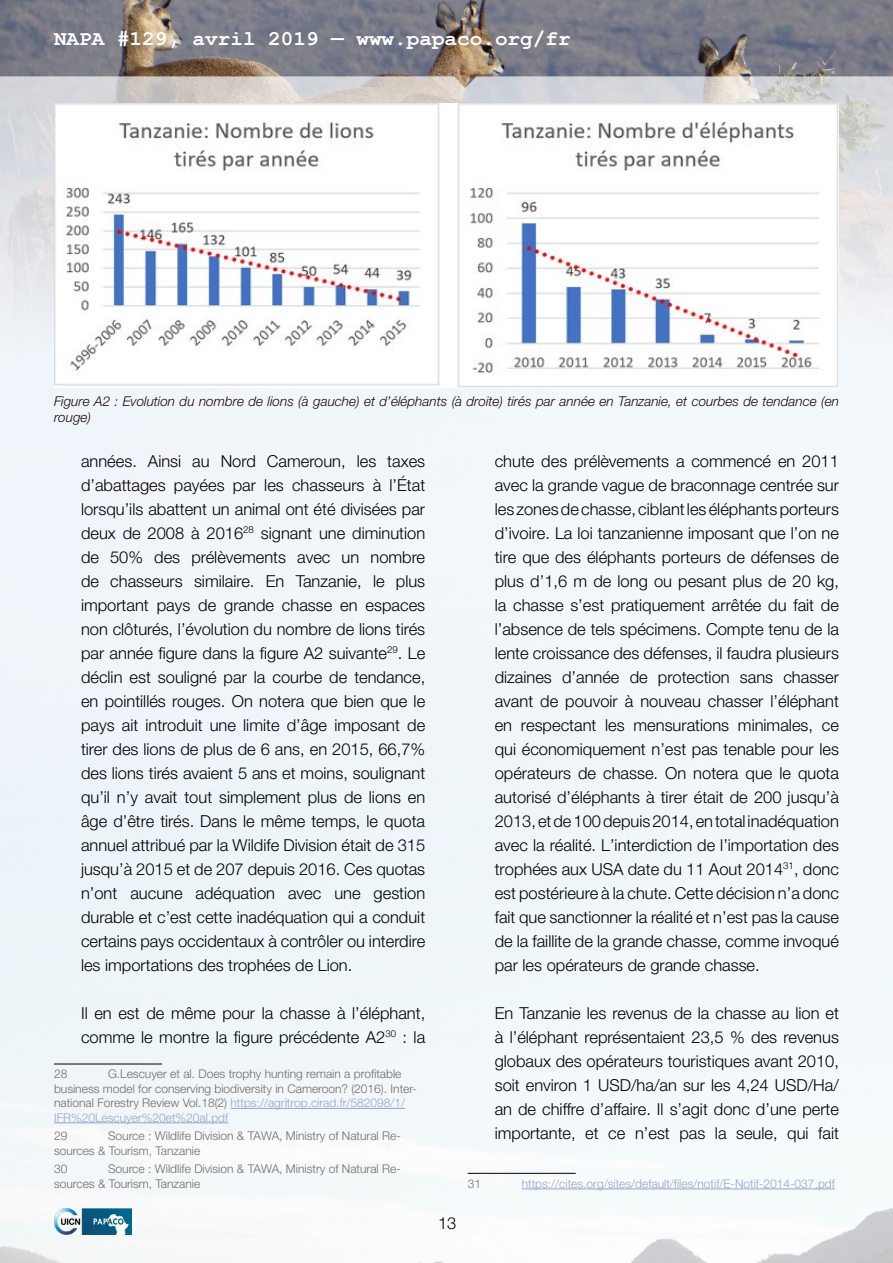
<style>
.page{position:relative;width:893px;height:1263px;background:#fff}
.page>*{position:absolute;margin:0;border:0;box-sizing:border-box;transform-origin:0 0}
.t1{font:700 21px "Courier New";color:#fff}
.t2{font:300 16.5px/24px "Helvetica Neue LT Pro";color:#000;text-align:justify}
.t3{font:italic 300 13.5px/16.2px "Helvetica Neue LT Pro";color:#1b0808}
.t4{font:300 12px/14.4px "Helvetica Neue LT Pro";color:#726a67}
.t5{font:300 12px "Helvetica Neue LT Pro";color:#95a4cd}
.s1{color:#95a4cd}
</style>
<div class="page">
<img style="left:0;top:0;width:893px;height:1263px">
<img style="left:54px;top:1209px;width:78px;height:26px">
<hr style="left:54px;top:1064px;width:108px;height:1px;background:#000">
<hr style="left:231px;top:1108px;width:174px;height:1px;background:#95a4cd">
<hr style="left:54px;top:1122px;width:174px;height:1px;background:#95a4cd">
<hr style="left:468px;top:1173px;width:108px;height:1px;background:#000">
<hr style="left:522px;top:1188px;width:313px;height:1px;background:#95a4cd">
<img style="left:54px;top:104px;width:785px;height:283px">
<p class="t1" style="left:54px;top:25px;width:518px">NAPA #129, avril 2019 — www.papaco.org/fr</p>
<p class="t3" style="left:54px;top:393px;width:786px">Figure A2 : Evolution du nombre de lions (à gauche) et d’éléphants (à droite) tirés par année en Tanzanie, et courbes de tendance (en rouge)</p>
<p class="t2" style="left:81px;top:449px;width:346px">années. Ainsi au Nord Cameroun, les taxes d’abattages payées par les chasseurs à l’État lorsqu’ils abattent un animal ont été divisées par deux de 2008 à 2016<sup>28</sup> signant une diminution de 50% des prélèvements avec un nombre de chasseurs similaire. En Tanzanie, le plus important pays de grande chasse en espaces non clôturés, l’évolution du nombre de lions tirés par année figure dans la figure A2 suivante<sup>29</sup>. Le déclin est souligné par la courbe de tendance, en pointillés rouges. On notera que bien que le pays ait introduit une limite d’âge imposant de tirer des lions de plus de 6 ans, en 2015, 66,7% des lions tirés avaient 5 ans et moins, soulignant qu’il n’y avait tout simplement plus de lions en âge d’être tirés. Dans le même temps, le quota annuel attribué par la Wildife Division était de 315 jusqu’à 2015 et de 207 depuis 2016. Ces quotas n’ont aucune adéquation avec une gestion durable et c’est cette inadéquation qui a conduit certains pays occidentaux à contrôler ou interdire les importations des trophées de Lion.</p>
<p class="t2" style="left:81px;top:1001px;width:346px">Il en est de même pour la chasse à l’éléphant, comme le montre la figure précédente A2<sup>30</sup> : la</p>
<p class="t4" style="left:54px;top:1067px;width:364px;text-indent:54px">G.Lescuyer et al. Does trophy hunting remain a profitable business model for conserving biodiversity in Cameroon? (2016). Inter&shy;national Forestry Review Vol.18(2) <span class="s1">https://agritrop.cirad.fr/582098/1/ IFR%20Lescuyer%20et%20al.pdf</span></p>
<p class="t4" style="left:54px;top:1128px;width:15px">29</p>
<p class="t4" style="left:54px;top:1067px;width:15px">28</p>
<p class="t4" style="left:54px;top:1128px;width:348px;text-indent:54px">Source : Wildlife Division &amp; TAWA, Ministry of Natural Re&shy;sources &amp; Tourism, Tanzanie</p>
<p class="t4" style="left:54px;top:1161px;width:15px">30</p>
<p class="t4" style="left:54px;top:1161px;width:348px;text-indent:54px">Source : Wildlife Division &amp; TAWA, Ministry of Natural Re&shy;sources &amp; Tourism, Tanzanie</p>
<p class="t2" style="left:495px;top:449px;width:346px">chute des prélèvements a commencé en 2011 avec la grande vague de braconnage centrée sur les zones de chasse, ciblant les éléphants porteurs d’ivoire. La loi tanzanienne imposant que l’on ne tire que des éléphants porteurs de défenses de plus d’1,6 m de long ou pesant plus de 20 kg, la chasse s’est pratiquement arrêtée du fait de l’absence de tels spécimens. Compte tenu de la lente croissance des défenses, il faudra plusieurs dizaines d’année de protection sans chasser avant de pouvoir à nouveau chasser l’éléphant en respectant les mensurations minimales, ce qui économiquement n’est pas tenable pour les opérateurs de chasse. On notera que le quota autorisé d’éléphants à tirer était de 200 jusqu’à 2013, et de 100 depuis 2014, en total inadéquation avec la réalité. L’interdiction de l’importation des trophées aux USA date du 11 Aout 2014<sup>31</sup>, donc est postérieure à la chute. Cette décision n’a donc fait que sanctionner la réalité et n’est pas la cause de la faillite de la grande chasse, comme invoqué par les opérateurs de grande chasse.</p>
<p class="t2" style="left:495px;top:1001px;width:346px">En Tanzanie les revenus de la chasse au lion et à l’éléphant représentaient 23,5 % des revenus globaux des opérateurs touristiques avant 2010, soit environ 1 USD/ha/an sur les 4,24 USD/Ha/ an de chiffre d’affaire. Il s’agit donc d’une perte importante, et ce n’est pas la seule, qui fait</p>
<p class="t2" style="left:438px;top:1211px;width:20px">13</p>
<p class="t4" style="left:468px;top:1176px;width:15px">31</p>
<p class="t5" style="left:522px;top:1176px;width:315px">https://cites.org/sites/default/files/notif/E-Notif-2014-037.pdf</p>
</div>
